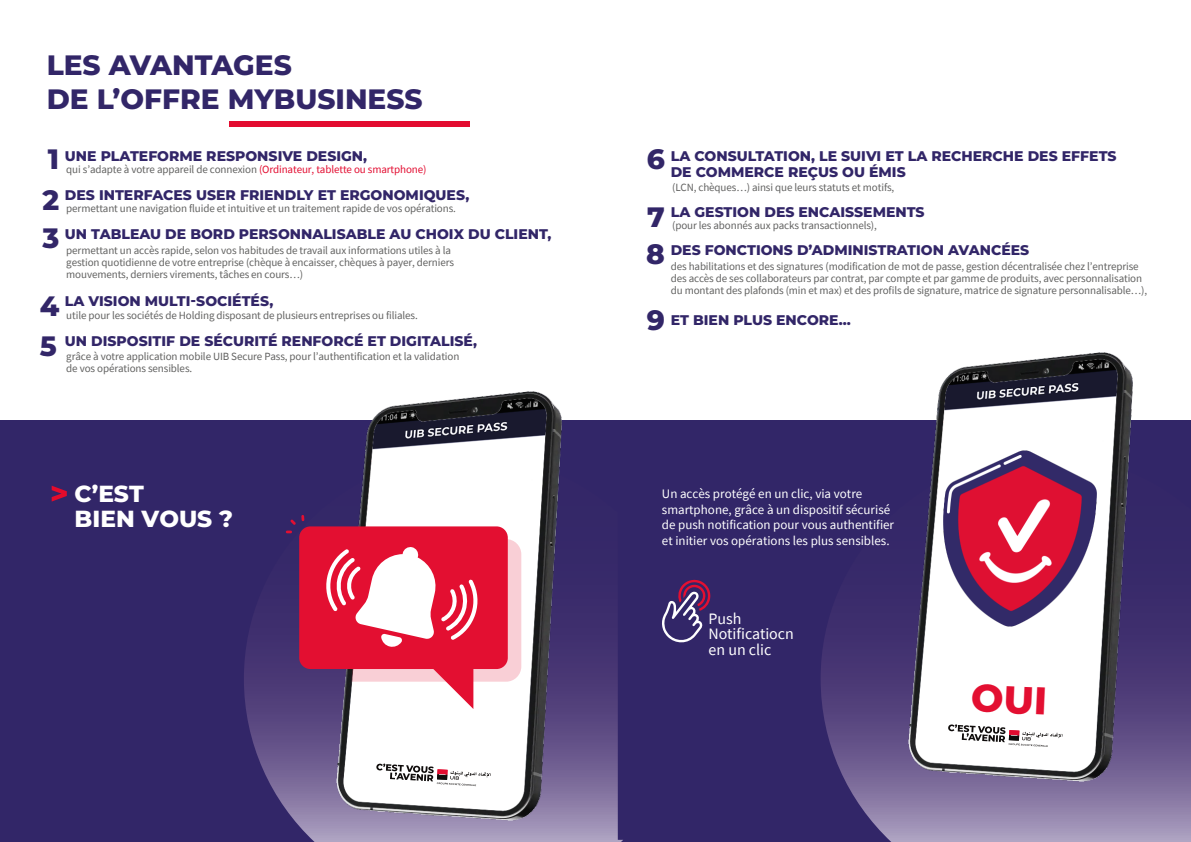
<style>
.page{position:relative;width:1191px;height:842px;background:#fff}
.page>*{position:absolute;margin:0;border:0;box-sizing:border-box;transform-origin:0 0}
.t1{font:800 28px/33.6px "Montserrat";color:#322668}
.t2{font:800 23.3px/25px "Montserrat";color:#fff}
.t3{font:15.9px/15.4px "Source Sans Pro";color:#fff}
.t4{font:800 14px/16.8px "Montserrat";color:#322668}
.t5{font:13px/15.6px "Source Sans Pro";color:#fff}
.t6{font:11px/12px "Source Sans Pro";letter-spacing:-.01em;color:#616160}
.s1{color:#e30c30}
.s2{font-size:28px}
</style>
<div class="page">
<div style="left:0;top:420px;width:1191px;height:422px;background:#322668"></div>
<svg style="left:821px;top:613px;width:370px;height:229px"></svg>
<img style="left:908px;top:352px;width:224px;height:429px">
<svg style="left:244px;top:516px;width:379px;height:326px"></svg>
<img style="left:943px;top:451px;width:153px;height:175px">
<svg style="left:662px;top:579px;width:49px;height:64px"></svg>
<svg style="left:52px;top:486px;width:15px;height:15px"></svg>
<div style="left:229px;top:121px;width:240px;height:6px;background:#e30c30"></div>
<img style="left:337px;top:391px;width:224px;height:429px">
<svg style="left:368px;top:745px;width:124px;height:60px;background:#edebeb"></svg>
<div style="left:299px;top:526px;width:209px;height:143px;background:#e30f31;border-radius:11px"></div>
<svg style="left:286px;top:531px;width:6px;height:2px"></svg>
<svg style="left:290px;top:515px;width:14px;height:10px"></svg>
<svg style="left:325px;top:539px;width:196px;height:170px"></svg>
<svg style="left:940px;top:684px;width:123px;height:81px;background:#f2f1f1"></svg>
<h1 class="t1" style="left:47px;top:47px;width:377px">LES AVANTAGES<br>DE L’OFFRE MYBUSINESS</h1>
<h1 class="t1" style="left:42px;top:137px;width:18px;line-height:40.7px">1<br>2</h1>
<p class="t4" style="left:65px;top:147px;width:304px">UNE PLATEFORME RESPONSIVE DESIGN,</p>
<p class="t6" style="left:66px;top:163px;width:362px">qui s’adapte à votre appareil de connexion <span class="s1">(Ordinateur, tablette ou smartphone)</span></p>
<p class="t4" style="left:65px;top:186px;width:406px">DES INTERFACES USER FRIENDLY ET ERGONOMIQUES,</p>
<p class="t6" style="left:66px;top:202px;width:391px">permettant une navigation fluide et intuitive et un traitement rapide de vos opérations.</p>
<p class="t4" style="left:42px;top:225px;width:510px"><span class="s2">3</span> UN TABLEAU DE BORD PERSONNALISABLE AU CHOIX DU CLIENT,</p>
<p class="t6" style="left:66px;top:244px;width:389px">permettant un accès rapide, selon vos habitudes de travail aux informations utiles à la gestion quotidienne de votre entreprise (chèque à encaisser, chèques à payer, derniers mouvements, derniers virements, tâches en cours…)</p>
<p class="t4" style="left:40px;top:291px;width:235px"><span class="s2">4</span> LA VISION MULTI-SOCIÉTÉS,</p>
<p class="t6" style="left:66px;top:309px;width:353px">utile pour les sociétés de Holding disposant de plusieurs entreprises ou filiales.</p>
<p class="t4" style="left:40px;top:332px;width:439px"><span class="s2">5</span> UN DISPOSITIF DE SÉCURITÉ RENFORCÉ ET DIGITALISÉ,</p>
<p class="t6" style="left:66px;top:350px;width:394px">grâce à votre application mobile UIB Secure Pass, pour l’authentification et la validation de vos opérations sensibles.</p>
<h2 class="t2" style="left:75px;top:480px;width:160px">C’EST<br>BIEN VOUS ?</h2>
<h1 class="t1" style="left:647px;top:129px;width:20px;line-height:57.7px">6<br>7</h1>
<p class="t4" style="left:671px;top:146px;width:447px">LA CONSULTATION, LE SUIVI ET LA RECHERCHE DES EFFETS<br>DE COMMERCE REÇUS OU ÉMIS</p>
<p class="t6" style="left:672px;top:182px;width:224px">(LCN, chèques…) ainsi que leurs statuts et motifs,</p>
<p class="t4" style="left:671px;top:203px;width:255px">LA GESTION DES ENCAISSEMENTS</p>
<p class="t6" style="left:672px;top:219px;width:206px">(pour les abonnés aux packs transactionnels),</p>
<p class="t4" style="left:646px;top:241px;width:384px"><span class="s2">8</span> DES FONCTIONS D’ADMINISTRATION AVANCÉES</p>
<p class="t6" style="left:671px;top:260px;width:478px">des habilitations et des signatures (modification de mot de passe, gestion décentralisée chez l’entreprise des accès de ses collaborateurs par contrat, par compte et par gamme de produits, avec personnalisation du montant des plafonds (min et max) et des profils de signature, matrice de signature personnalisable…),</p>
<p class="t4" style="left:647px;top:310px;width:205px"><span class="s2">9</span> ET BIEN PLUS ENCORE…</p>
<p class="t5" style="left:662px;top:486px;width:234px">Un accès protégé en un clic, via votre smartphone, grâce à un dispositif sécurisé de push notification pour vous authentifier et initier vos opérations les plus sensibles.</p>
<h3 class="t3" style="left:708px;top:611px;width:87px">Push<br>Notificatiocn en un clic</h3>
</div>
